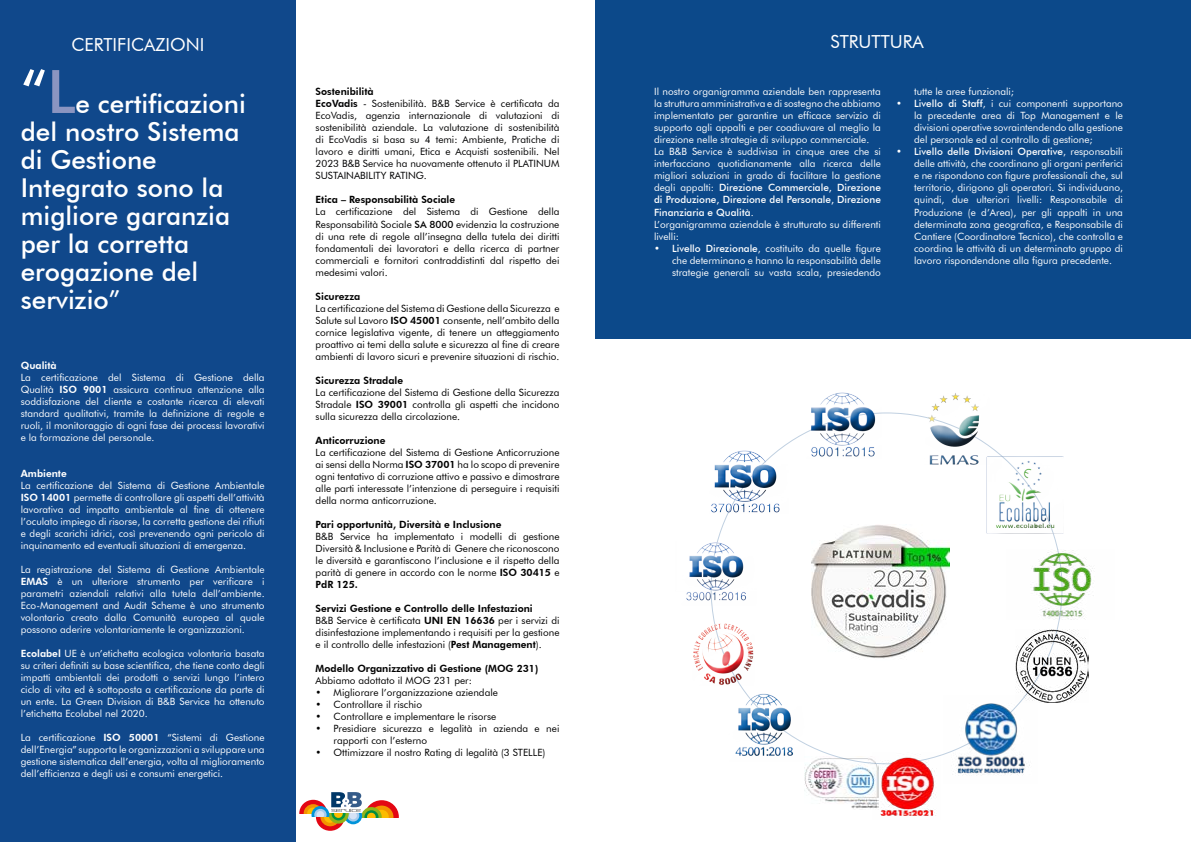
<style>
.page{position:relative;width:1191px;height:842px;background:#fff}
.page>*{position:absolute;margin:0;border:0;box-sizing:border-box;transform-origin:0 0}
.t1{font:500 60px "Futura BT";color:#fff}
.t2{font:500 26px/28px "Futura BT";color:#fff}
.t3{font:18px "Futura BT";color:#fff}
.t4{font:10px/12px "Futura BT";color:#fff;text-align:justify}
.t5{font:10px/12px "Futura BT";color:#000;text-align:justify}
.t6{font:10px/12px "Futura BT";color:#020203}
.t7{font:800 10px "Futura BT";color:#000}
.t8{font:800 10px "Futura BT";color:#fff}
.s1{color:#8b95c1}
.s2{font-weight:800}
.s3{font-weight:800;color:#000}
.s4{font-weight:500}
</style>
<div class="page">
<div style="left:0;top:0;width:295px;height:842px;background:#10488b"></div>
<svg style="left:299px;top:792px;width:100px;height:39px"></svg>
<img style="left:804px;top:756px;width:69px;height:53px">
<div style="left:595px;top:0;width:596px;height:339px;background:#0c498a"></div>
<div style="left:703px;top:453px;width:87px;height:67px;background:#000;opacity:.75"></div>
<div style="left:678px;top:544px;width:79px;height:67px;background:#000;opacity:.75"></div>
<div style="left:725px;top:695px;width:79px;height:73px;background:#000;opacity:.75"></div>
<div style="left:803px;top:395px;width:83px;height:72px;background:#000;opacity:.75"></div>
<div style="left:917px;top:388px;width:76px;height:91px;background:#000;opacity:.75"></div>
<div style="left:688px;top:628px;width:77px;height:60px;background:#000;opacity:.75"></div>
<div style="left:978px;top:450px;width:94px;height:84px;background:#fff"></div>
<div style="left:980px;top:454px;width:92px;height:81px;background:#000;opacity:.75"></div>
<img style="left:811px;top:525px;width:138px;height:134px">
<img style="left:943px;top:703px;width:87px;height:72px">
<img style="left:1033px;top:549px;width:61px;height:71px">
<img style="left:1015px;top:630px;width:73px;height:73px">
<img style="left:873px;top:755px;width:67px;height:61px">
<h3 class="t3" style="left:71px;top:33px;width:135px">CERTIFICAZIONI</h3>
<h1 class="t1" style="left:21px;top:55px;width:56px">“<span class="s1">L</span></h1>
<h2 class="t2" style="left:21px;top:90px;width:227px;text-indent:55px">e certificazioni del nostro Sistema di Gestione<br>Integrato sono la migliore garanzia per la corretta erogazione del servizio”</h2>
<p class="t8" style="left:21px;top:359px;width:37px">Qualità</p>
<p class="t4" style="left:21px;top:371px;width:245px">La certificazione del Sistema di Gestione della Qualità <span class="s2">ISO 9001</span> assicura continua attenzione alla soddisfazione del cliente e costante ricerca di elevati standard qualitativi, tramite la definizione di regole e ruoli, il monitoraggio di ogni fase dei processi lavorativi e la formazione del personale.</p>
<p class="t8" style="left:21px;top:467px;width:47px">Ambiente</p>
<p class="t4" style="left:21px;top:479px;width:245px">La certificazione del Sistema di Gestione Ambientale <span class="s2">ISO 14001</span> permette di controllare gli aspetti dell’attività lavorativa ad impatto ambientale al fine di ottenere l’oculato impiego di risorse, la corretta gestione dei rifiuti e degli scarichi idrici, così prevenendo ogni pericolo di inquinamento ed eventuali situazioni di emergenza.</p>
<p class="t4" style="left:21px;top:563px;width:245px">La registrazione del Sistema di Gestione Ambientale <span class="s2">EMAS</span> è un ulteriore strumento per verificare i parametri aziendali relativi alla tutela dell’ambiente.<br>Eco-Management and Audit Scheme è uno strumento volontario creato dalla Comunità europea al quale possono aderire volontariamente le organizzazioni.</p>
<p class="t4" style="left:21px;top:647px;width:245px"><span class="s2">Ecolabel</span> UE è un’etichetta ecologica volontaria basata su criteri definiti su base scientifica, che tiene conto degli impatti ambientali dei prodotti o servizi lungo l’intero ciclo di vita ed è sottoposta a certificazione da parte di un ente. La Green Division di B&amp;B Service ha ottenuto l’etichetta Ecolabel nel 2020.</p>
<p class="t4" style="left:21px;top:731px;width:245px">La certificazione <span class="s2">ISO 50001</span> “Sistemi di Gestione dell’Energia” supporta le organizzazioni a sviluppare una gestione sistematica dell’energia, volta al miglioramento dell’efficienza e degli usi e consumi energetici.</p>
<p class="t6" style="left:315px;top:86px;width:245px"><span class="s3">Sostenibilità<br></span><span class="s2">EcoVadis</span> - Sostenibilità. B&amp;B Service è certificata da EcoVadis, agenzia internazionale di valutazioni di sostenibilità aziendale. La valutazione di sostenibilità di EcoVadis si basa su 4 temi: Ambiente, Pratiche di lavoro e diritti umani, Etica e Acquisti sostenibili. Nel 2023 B&amp;B Service ha nuovamente ottenuto il PLATINUM SUSTAINABILITY RATING.</p>
<p class="t7" style="left:315px;top:194px;width:141px">Etica – Responsabilità Sociale</p>
<p class="t5" style="left:315px;top:206px;width:245px">La certificazione del Sistema di Gestione della Responsabilità Sociale <span class="s4">SA 8000</span> evidenzia la costruzione di una rete di regole all’insegna della tutela dei diritti fondamentali dei lavoratori e della ricerca di partner commerciali e fornitori contraddistinti dal rispetto dei medesimi valori.</p>
<p class="t7" style="left:315px;top:290px;width:46px">Sicurezza</p>
<p class="t5" style="left:315px;top:302px;width:245px">La certificazione del Sistema di Gestione della Sicurezza e Salute sul Lavoro <span class="s2">ISO 45001</span> consente, nell’ambito della cornice legislativa vigente, di tenere un atteggiamento proattivo ai temi della salute e sicurezza al fine di creare ambienti di lavoro sicuri e prevenire situazioni di rischio.</p>
<p class="t7" style="left:315px;top:374px;width:89px">Sicurezza Stradale</p>
<p class="t5" style="left:315px;top:386px;width:245px">La certificazione del Sistema di Gestione della Sicurezza Stradale <span class="s2">ISO 39001</span> controlla gli aspetti che incidono sulla sicurezza della circolazione.</p>
<p class="t7" style="left:315px;top:434px;width:71px">Anticorruzione</p>
<p class="t5" style="left:315px;top:446px;width:245px">La certificazione del Sistema di Gestione Anticorruzione ai sensi della Norma <span class="s2">ISO 37001</span> ha lo scopo di prevenire ogni tentativo di corruzione attivo e passivo e dimostrare alle parti interessate l’intenzione di perseguire i requisiti della norma anticorruzione.</p>
<p class="t7" style="left:315px;top:518px;width:187px">Pari opportunità, Diversità e Inclusione</p>
<p class="t5" style="left:315px;top:530px;width:245px">B&amp;B Service ha implementato i modelli di gestione Diversità &amp; Inclusione e Parità di Genere che riconoscono le diversità e garantiscono l’inclusione e il rispetto della parità di genere in accordo con le norme <span class="s2">ISO 30415</span> e <span class="s2">PdR 125.</span></p>
<p class="t5" style="left:315px;top:602px;width:245px;text-align:left"><span class="s2">Servizi Gestione e Controllo delle Infestazioni<br></span>B&amp;B Service è certificata <span class="s2">UNI EN 16636</span> per i servizi di disinfestazione implementando i requisiti per la gestione e il controllo delle infestazioni (<span class="s2">Pest Management</span>).</p>
<p class="t7" style="left:315px;top:662px;width:224px">Modello Organizzativo di Gestione (MOG 231)</p>
<p class="t5" style="left:315px;top:674px;width:158px">Abbiamo adottato il MOG 231 per:</p>
<p class="t5" style="left:315px;top:686px;width:184px">• Migliorare l’organizzazione aziendale</p>
<p class="t5" style="left:315px;top:698px;width:108px">• Controllare il rischio</p>
<p class="t5" style="left:315px;top:710px;width:182px">• Controllare e implementare le risorse</p>
<p class="t5" style="left:333px;top:722px;width:227px;text-indent:-18px">• Presidiare sicurezza e legalità in azienda e nei rapporti con l’esterno</p>
<p class="t5" style="left:315px;top:746px;width:231px">• Ottimizzare il nostro Rating di legalità (3 STELLE)</p>
<h3 class="t3" style="left:830px;top:31px;width:95px">STRUTTURA</h3>
<p class="t4" style="left:654px;top:86px;width:228px;text-align:left">Il nostro organigramma aziendale ben rappresenta la struttura amministrativa e di sostegno che abbiamo implementato per garantire un efficace servizio di supporto agli appalti e per coadiuvare al meglio la direzione nelle strategie di sviluppo commerciale.<br>La B&amp;B Service è suddivisa in cinque aree che si interfacciano quotidianamente alla ricerca delle migliori soluzioni in grado di facilitare la gestione degli appalti: <span class="s4">Direzione Commerciale, Direzione di Produzione, Direzione del Personale, Direzione Finanziaria e Qualità</span>.<br>L’organigramma aziendale è strutturato su differenti livelli:</p>
<p class="t4" style="left:672px;top:242px;width:210px;text-indent:-18px"><span class="s4">• Livello Direzionale</span>, costituito da quelle figure che determinano e hanno la responsabilità delle strategie generali su vasta scala, presiedendo</p>
<p class="t4" style="left:914px;top:86px;width:101px">tutte le aree funzionali;</p>
<p class="t4" style="left:914px;top:98px;width:210px;text-indent:-18px"><span class="s4">• Livello di Staff</span>, i cui componenti supportano la precedente area di Top Management e le divisioni operative sovraintendendo alla gestione del personale ed al controllo di gestione;</p>
<p class="t4" style="left:914px;top:146px;width:210px;text-indent:-18px"><span class="s4">• Livello delle Divisioni Operative</span>, responsabili delle attività, che coordinano gli organi periferici e ne rispondono con figure professionali che, sul territorio, dirigono gli operatori. Si individuano, quindi, due ulteriori livelli: Responsabile di Produzione (e d’Area), per gli appalti in una determinata zona geografica, e Responsabile di Cantiere (Coordinatore Tecnico), che controlla e coordina le attività di un determinato gruppo di lavoro rispondendone alla figura precedente.</p>
</div>
